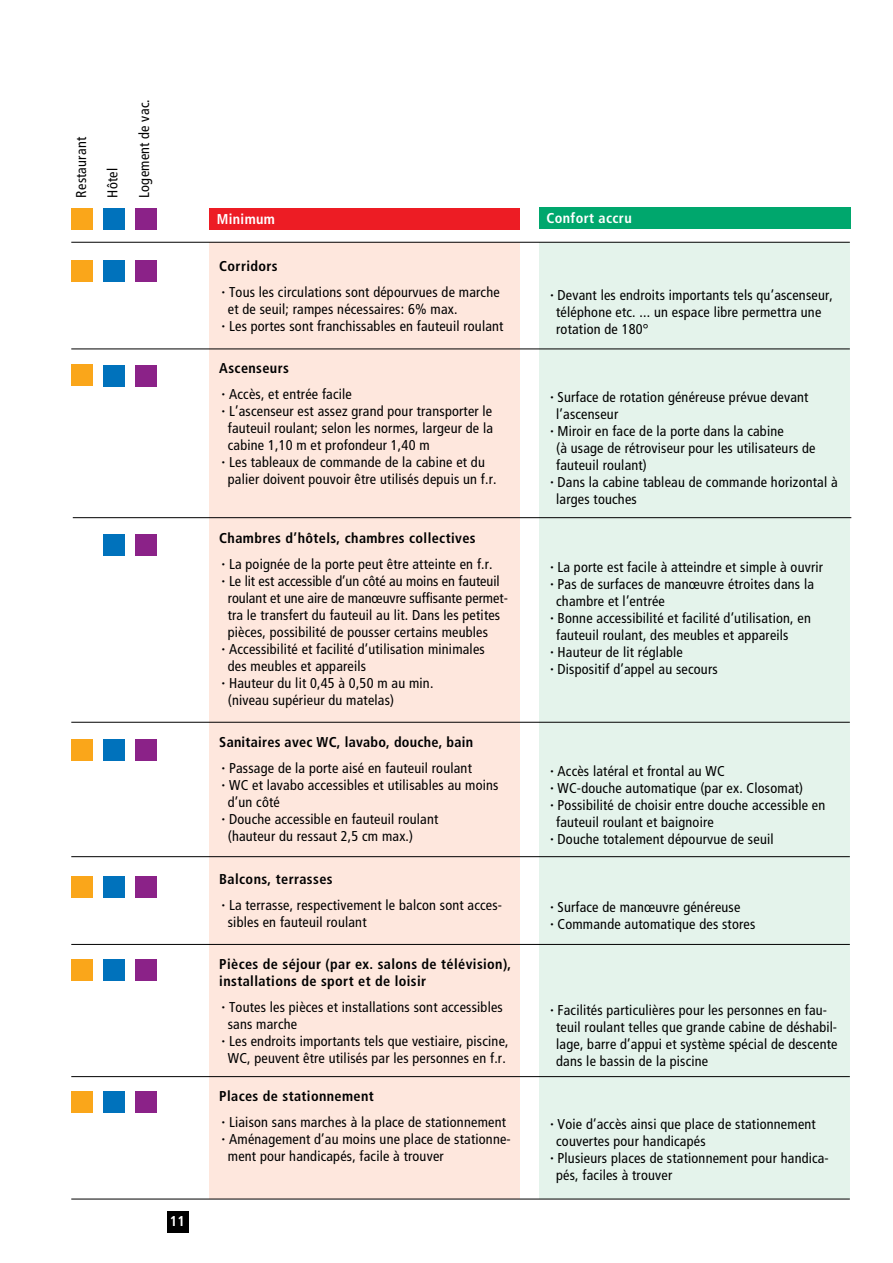
<style>
.page{position:relative;width:893px;height:1263px;background:#fff}
.page>*{position:absolute;margin:0;border:0;box-sizing:border-box;transform-origin:0 0}
.t1{font:condensed 14.25px/17px "Frutiger";letter-spacing:.015em;color:#000}
.t2{font:700 condensed 14.25px/17px "Frutiger";letter-spacing:.025em;color:#000}
.t3{font:700 condensed 14.25px "Frutiger";letter-spacing:.025em;color:#fff}
.s1{font-family:"Courier";font-stretch:normal}
</style>
<div class="page">
<div style="left:209px;top:242px;width:311px;height:957px;background:#fee7dd"></div>
<div style="left:539px;top:242px;width:310px;height:957px;background:#e4f3eb"></div>
<hr style="left:73px;top:517px;width:778px;height:1px;background:#000">
<div style="left:209px;top:209px;width:311px;height:21px;background:#ed1c24"></div>
<div style="left:539px;top:208px;width:311px;height:21px;background:#00a76d"></div>
<hr style="left:71px;top:349px;width:778px;height:1px;background:#000">
<hr style="left:71px;top:722px;width:778px;height:1px;background:#000">
<hr style="left:71px;top:856px;width:778px;height:1px;background:#000">
<div style="left:167px;top:1211px;width:21px;height:22px;background:#000"></div>
<hr style="left:71px;top:1076px;width:778px;height:1px;background:#000">
<hr style="left:71px;top:944px;width:778px;height:1px;background:#000">
<div style="left:71px;top:260px;width:21px;height:22px;background:#faa61a"></div>
<div style="left:103px;top:260px;width:21px;height:22px;background:#0072bc"></div>
<div style="left:135px;top:260px;width:21px;height:22px;background:#8b2288"></div>
<div style="left:103px;top:365px;width:21px;height:21px;background:#0072bc"></div>
<div style="left:135px;top:365px;width:21px;height:21px;background:#8b2288"></div>
<div style="left:104px;top:534px;width:21px;height:22px;background:#0072bc"></div>
<div style="left:135px;top:534px;width:22px;height:22px;background:#8b2288"></div>
<div style="left:71px;top:739px;width:21px;height:21px;background:#faa61a"></div>
<div style="left:103px;top:739px;width:21px;height:21px;background:#0072bc"></div>
<div style="left:135px;top:739px;width:21px;height:21px;background:#8b2288"></div>
<div style="left:71px;top:960px;width:21px;height:21px;background:#faa61a"></div>
<div style="left:103px;top:960px;width:21px;height:21px;background:#0072bc"></div>
<div style="left:135px;top:960px;width:21px;height:21px;background:#8b2288"></div>
<hr style="left:71px;top:242px;width:778px;height:1px;background:#000">
<div style="left:71px;top:208px;width:21px;height:22px;background:#faa61a"></div>
<div style="left:103px;top:208px;width:21px;height:22px;background:#0072bc"></div>
<div style="left:135px;top:208px;width:21px;height:22px;background:#8b2288"></div>
<hr style="left:71px;top:1199px;width:778px;height:1px;background:#000">
<div style="left:71px;top:876px;width:21px;height:21px;background:#faa61a"></div>
<div style="left:103px;top:876px;width:21px;height:21px;background:#0072bc"></div>
<div style="left:135px;top:876px;width:21px;height:21px;background:#8b2288"></div>
<div style="left:71px;top:1091px;width:21px;height:22px;background:#faa61a"></div>
<div style="left:103px;top:1091px;width:21px;height:22px;background:#0072bc"></div>
<div style="left:135px;top:1091px;width:21px;height:22px;background:#8b2288"></div>
<div style="left:71px;top:365px;width:21px;height:21px;background:#faa61a"></div>
<p class="t1" style="left:74px;top:198px;width:62px;rotate:-90deg">Restaurant</p>
<p class="t1" style="left:105px;top:198px;width:31px;rotate:-90deg">Hôtel</p>
<p class="t1" style="left:137px;top:198px;width:100px;rotate:-90deg">Logement de vac.</p>
<p class="t3" style="left:170px;top:1216px;width:16px">11</p>
<p class="t3" style="left:217px;top:213px;width:60px">Minimum</p>
<p class="t3" style="left:546px;top:212px;width:87px">Confort accru</p>
<p class="t2" style="left:219px;top:259px;width:60px">Corridors</p>
<p class="t1" style="left:228px;top:284px;width:273px;text-indent:-9px"><span class="s1">•</span>Tous les circulations sont dépourvues de marche et de seuil; rampes nécessaires: 6% max.</p>
<p class="t1" style="left:219px;top:318px;width:286px"><span class="s1">•</span>Les portes sont franchissables en fauteuil roulant</p>
<p class="t2" style="left:219px;top:361px;width:71px">Ascenseurs</p>
<p class="t1" style="left:219px;top:386px;width:134px"><span class="s1">•</span>Accès, et entrée facile</p>
<p class="t1" style="left:228px;top:403px;width:267px;text-align:justify;text-indent:-9px"><span class="s1">•</span>L’ascenseur est assez grand pour transporter le fauteuil roulant; selon les normes, largeur de la cabine 1,10 m et profondeur 1,40 m</p>
<p class="t1" style="left:228px;top:454px;width:270px;text-indent:-9px"><span class="s1">•</span>Les tableaux de commande de la cabine et du palier doivent pouvoir être utilisés depuis un f.r.</p>
<p class="t1" style="left:556px;top:288px;width:278px;text-indent:-9px"><span class="s1">•</span>Devant les endroits importants tels qu’ascenseur, téléphone etc. ... un espace libre permettra une rotation de 180°</p>
<p class="t1" style="left:556px;top:390px;width:254px;text-indent:-9px"><span class="s1">•</span>Surface de rotation généreuse prévue devant l’ascenseur</p>
<p class="t1" style="left:556px;top:424px;width:261px;text-indent:-9px"><span class="s1">•</span>Miroir en face de la porte dans la cabine<br>(à usage de rétroviseur pour les utilisateurs de fauteuil roulant)</p>
<p class="t1" style="left:556px;top:475px;width:283px;text-indent:-9px"><span class="s1">•</span>Dans la cabine tableau de commande horizontal à larges touches</p>
<p class="t2" style="left:219px;top:531px;width:258px">Chambres d’hôtels, chambres collectives</p>
<p class="t1" style="left:219px;top:557px;width:275px"><span class="s1">•</span>La poignée de la porte peut être atteinte en f.r.</p>
<p class="t1" style="left:228px;top:574px;width:282px;text-indent:-9px"><span class="s1">•</span>Le lit est accessible d’un côté au moins en fauteuil roulant et une aire de manœuvre suffisante permet&shy;tra le transfert du fauteuil au lit. Dans les petites pièces, possibilité de pousser certains meubles</p>
<p class="t1" style="left:228px;top:642px;width:258px;text-indent:-9px"><span class="s1">•</span>Accessibilité et facilité d’utilisation minimales des meubles et appareils</p>
<p class="t1" style="left:228px;top:676px;width:207px;text-indent:-9px"><span class="s1">•</span>Hauteur du lit 0,45 à 0,50 m au min. (niveau supérieur du matelas)</p>
<p class="t2" style="left:219px;top:735px;width:255px">Sanitaires avec WC, lavabo, douche, bain</p>
<p class="t1" style="left:219px;top:761px;width:254px"><span class="s1">•</span>Passage de la porte aisé en fauteuil roulant</p>
<p class="t1" style="left:228px;top:778px;width:272px;text-indent:-9px"><span class="s1">•</span>WC et lavabo accessibles et utilisables au moins d’un côté</p>
<p class="t1" style="left:228px;top:812px;width:212px;text-indent:-9px"><span class="s1">•</span>Douche accessible en fauteuil roulant (hauteur du ressaut 2,5 cm max.)</p>
<p class="t2" style="left:219px;top:872px;width:115px">Balcons, terrasses</p>
<p class="t1" style="left:228px;top:898px;width:276px;text-indent:-9px"><span class="s1">•</span>La terrasse, respectivement le balcon sont acces&shy;sibles en fauteuil roulant</p>
<p class="t2" style="left:219px;top:957px;width:293px">Pièces de séjour (par ex. salons de télévision), installations de sport et de loisir</p>
<p class="t1" style="left:228px;top:1000px;width:276px;text-indent:-9px"><span class="s1">•</span>Toutes les pièces et installations sont accessibles sans marche</p>
<p class="t1" style="left:219px;top:1034px;width:291px;text-align:center"><span class="s1">•</span>Les endroits importants tels que vestiaire, piscine,<br>WC, peuvent être utilisés par les personnes en f.r.</p>
<p class="t2" style="left:219px;top:1089px;width:156px">Places de stationnement</p>
<p class="t1" style="left:219px;top:1114px;width:288px"><span class="s1">•</span>Liaison sans marches à la place de stationnement</p>
<p class="t1" style="left:228px;top:1132px;width:284px;text-indent:-9px"><span class="s1">•</span>Aménagement d’au moins une place de stationne&shy;ment pour handicapés, facile à trouver</p>
<p class="t1" style="left:547px;top:560px;width:277px"><span class="s1">•</span>La porte est facile à atteindre et simple à ouvrir</p>
<p class="t1" style="left:556px;top:577px;width:259px;text-indent:-9px"><span class="s1">•</span>Pas de surfaces de manœuvre étroites dans la chambre et l’entrée</p>
<p class="t1" style="left:556px;top:611px;width:256px;text-indent:-9px"><span class="s1">•</span>Bonne accessibilité et facilité d’utilisation, en fauteuil roulant, des meubles et appareils</p>
<p class="t1" style="left:547px;top:645px;width:137px"><span class="s1">•</span>Hauteur de lit réglable</p>
<p class="t1" style="left:547px;top:662px;width:171px"><span class="s1">•</span>Dispositif d’appel au secours</p>
<p class="t1" style="left:547px;top:764px;width:178px"><span class="s1">•</span>Accès latéral et frontal au WC</p>
<p class="t1" style="left:547px;top:781px;width:257px"><span class="s1">•</span>WC-douche automatique (par ex. Closomat)</p>
<p class="t1" style="left:556px;top:798px;width:271px;text-indent:-9px"><span class="s1">•</span>Possibilité de choisir entre douche accessible en fauteuil roulant et baignoire</p>
<p class="t1" style="left:547px;top:832px;width:227px"><span class="s1">•</span>Douche totalement dépourvue de seuil</p>
<p class="t1" style="left:547px;top:900px;width:194px"><span class="s1">•</span>Surface de manœuvre généreuse</p>
<p class="t1" style="left:547px;top:917px;width:209px"><span class="s1">•</span>Commande automatique des stores</p>
<p class="t1" style="left:556px;top:1002px;width:283px;text-indent:-9px"><span class="s1">•</span>Facilités particulières pour les personnes en fau&shy;teuil roulant telles que grande cabine de déshabil&shy;lage, barre d’appui et système spécial de descente dans le bassin de la piscine</p>
<p class="t1" style="left:556px;top:1117px;width:261px;text-indent:-9px"><span class="s1">•</span>Voie d’accès ainsi que place de stationnement couvertes pour handicapés</p>
<p class="t1" style="left:556px;top:1151px;width:274px;text-indent:-9px"><span class="s1">•</span>Plusieurs places de stationnement pour handica&shy;pés, faciles à trouver</p>
</div>
